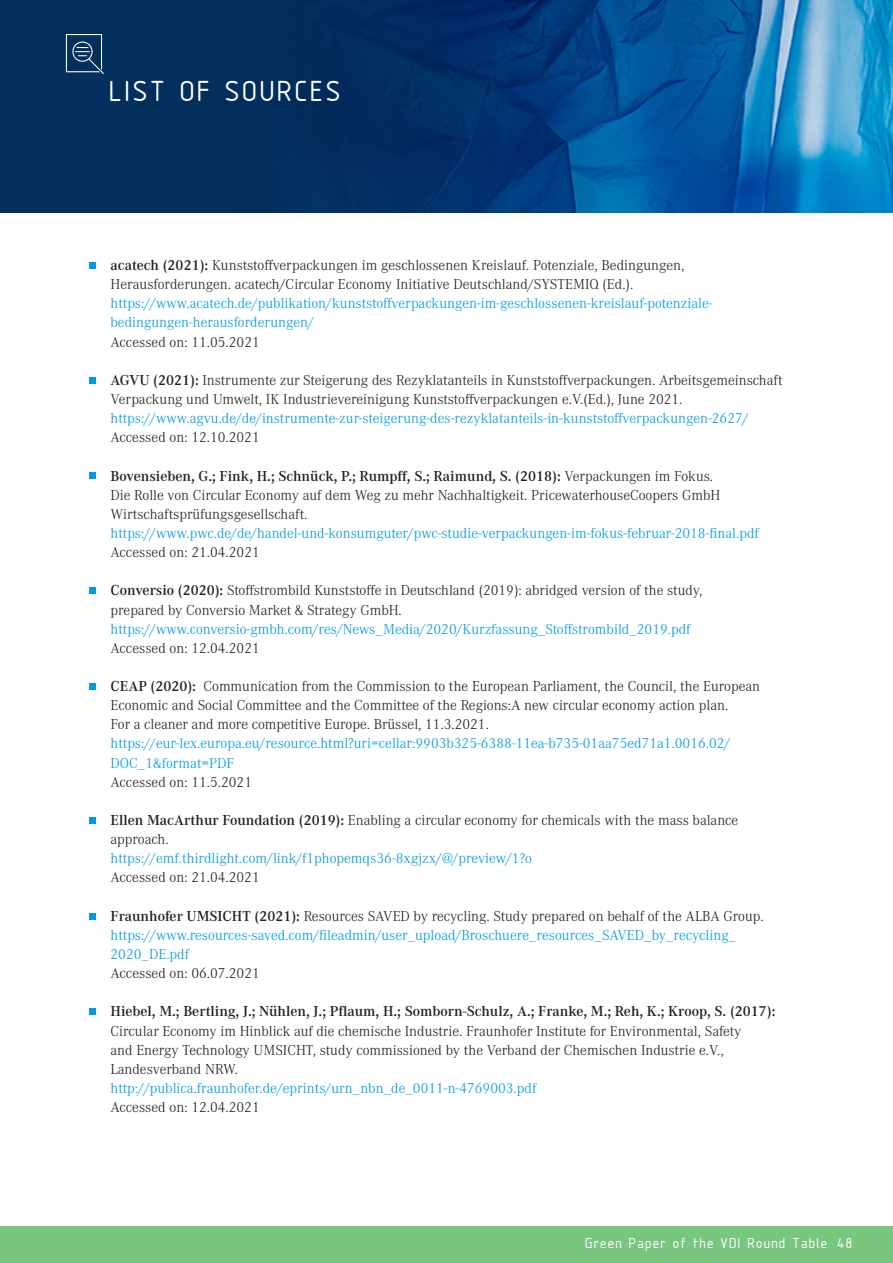
<style>
.page{position:relative;width:893px;height:1263px;background:#fff}
.page>*{position:absolute;margin:0;border:0;box-sizing:border-box;transform-origin:0 0}
.t1{font:30px "Isonorm VDI";color:#fff}
.t2{font:300 15px/19.2px "Corporate A";color:#231f20}
.t3{font:300 15px/19.2px "Corporate A";color:#009bde}
.t4{font:600 15px "Corporate A";color:#231f20}
.t5{font:15px "Isonorm VDI";letter-spacing:-.01em;color:#fff}
.s1{font-weight:600}
.s2{font-weight:600;color:#231f20}
.s3{color:#231f20}
</style>
<div class="page">
<div style="left:0;top:1227px;width:893px;height:36px;background:#79c67f"></div>
<img style="left:0;top:0;width:893px;height:213px">
<div style="left:89px;top:262px;width:7px;height:7px;background:#009bde"></div>
<div style="left:89px;top:377px;width:7px;height:6px;background:#009bde"></div>
<div style="left:89px;top:473px;width:7px;height:6px;background:#009bde"></div>
<div style="left:89px;top:587px;width:7px;height:7px;background:#009bde"></div>
<div style="left:89px;top:683px;width:7px;height:7px;background:#009bde"></div>
<div style="left:89px;top:817px;width:7px;height:7px;background:#009bde"></div>
<div style="left:89px;top:913px;width:7px;height:6px;background:#009bde"></div>
<div style="left:89px;top:1008px;width:7px;height:7px;background:#009bde"></div>
<svg style="left:66px;top:34px;width:38px;height:40px;background:#2f5477"></svg>
<h1 class="t1" style="left:111px;top:75px;width:236px">LIST OF SOURCES</h1>
<p class="t2" style="left:111px;top:255px;width:575px"><span class="s1">acatech (2021):</span> Kunststoffverpackungen im geschlossenen Kreislauf. Potenziale, Bedingungen,<br>Herausforderungen. acatech/Circular Economy Initiative Deutschland/SYSTEMIQ (Ed.).</p>
<p class="t3" style="left:111px;top:293px;width:603px">https://www.acatech.de/publikation/kunststoffverpackungen-im-geschlossenen-kreislauf-potenziale&shy;bedingungen-herausforderungen/</p>
<p class="t2" style="left:111px;top:332px;width:151px">Accessed on: 11.05.2021</p>
<p class="t2" style="left:111px;top:370px;width:673px"><span class="s1">AGVU (2021):</span> Instrumente zur Steigerung des Rezyklatanteils in Kunststoffverpackungen. Arbeitsgemeinschaft<br>Verpackung und Umwelt, IK Industrievereinigung Kunststoffverpackungen e.V.(Ed.), June 2021.</p>
<p class="t3" style="left:111px;top:408px;width:640px">https://www.agvu.de/de/instrumente-zur-steigerung-des-rezyklatanteils-in-kunststoffverpackungen-2627/</p>
<p class="t2" style="left:111px;top:427px;width:151px">Accessed on: 12.10.2021</p>
<p class="t2" style="left:111px;top:465px;width:611px"><span class="s1">Bovensieben, G.; Fink, H.; Schnück, P.; Rumpff, S.; Raimund, S. (2018):</span> Verpackungen im Fokus.<br>Die Rolle von Circular Economy auf dem Weg zu mehr Nachhaltigkeit. PricewaterhouseCoopers GmbH<br>Wirtschaftsprüfungsgesellschaft.</p>
<p class="t3" style="left:111px;top:523px;width:650px">https://www.pwc.de/de/handel-und-konsumguter/pwc-studie-verpackungen-im-fokus-februar-2018-final.pdf</p>
<p class="t2" style="left:111px;top:542px;width:151px">Accessed on: 21.04.2021</p>
<p class="t2" style="left:111px;top:580px;width:593px"><span class="s1">Conversio (2020):</span> Stoffstrombild Kunststoffe in Deutschland (2019): abridged version of the study, prepared by Conversio Market &amp; Strategy GmbH.</p>
<p class="t3" style="left:111px;top:619px;width:581px">https://www.conversio-gmbh.com/res/News_Media/2020/Kurzfassung_Stoffstrombild_2019.pdf</p>
<p class="t2" style="left:111px;top:638px;width:151px">Accessed on: 12.04.2021</p>
<p class="t2" style="left:111px;top:676px;width:651px"><span class="s1">CEAP (2020):</span> Communication from the Commission to the European Parliament, the Council, the European<br>Economic and Social Committee and the Committee of the Regions:A new circular economy action plan.<br>For a cleaner and more competitive Europe. Brüssel, 11.3.2021.</p>
<p class="t3" style="left:111px;top:733px;width:621px">https://eur-lex.europa.eu/resource.html?uri=cellar:9903b325-6388-11ea-b735-01aa75ed71a1.0016.02/<br>DOC_1&amp;format=PDF</p>
<p class="t2" style="left:111px;top:772px;width:143px">Accessed on: 11.5.2021</p>
<p class="t2" style="left:111px;top:810px;width:629px"><span class="s1">Ellen MacArthur Foundation (2019):</span> Enabling a circular economy for chemicals with the mass balance approach.</p>
<p class="t3" style="left:111px;top:848px;width:423px">https://emf.thirdlight.com/link/f1phopemqs36-8xgjzx/@/preview/1?o</p>
<p class="t2" style="left:111px;top:867px;width:151px">Accessed on: 21.04.2021</p>
<p class="t3" style="left:111px;top:906px;width:655px"><span class="s2">Fraunhofer UMSICHT (2021):</span> <span class="s3">Resources SAVED by recycling. Study prepared on behalf of the ALBA Group. </span>https://www.resources-saved.com/fileadmin/user_upload/Broschuere_resources_SAVED_by_recycling_<br>2020_DE.pdf</p>
<p class="t2" style="left:111px;top:963px;width:151px">Accessed on: 06.07.2021</p>
<p class="t4" style="left:111px;top:1001px;width:666px">Hiebel, M.; Bertling, J.; Nühlen, J.; Pflaum, H.; Somborn-Schulz, A.; Franke, M.; Reh, K.; Kroop, S. (2017):</p>
<p class="t2" style="left:111px;top:1020px;width:632px">Circular Economy im Hinblick auf die chemische Industrie. Fraunhofer Institute for Environmental, Safety and Energy Technology UMSICHT, study commissioned by the Verband der Chemischen Industrie e.V.,<br>Landesverband NRW.</p>
<p class="t3" style="left:111px;top:1078px;width:427px">http://publica.fraunhofer.de/eprints/urn_nbn_de_0011-n-4769003.pdf</p>
<p class="t2" style="left:111px;top:1097px;width:151px">Accessed on: 12.04.2021</p>
<p class="t5" style="left:586px;top:1236px;width:270px">Green Paper of the VDI Round Table 48</p>
</div>
